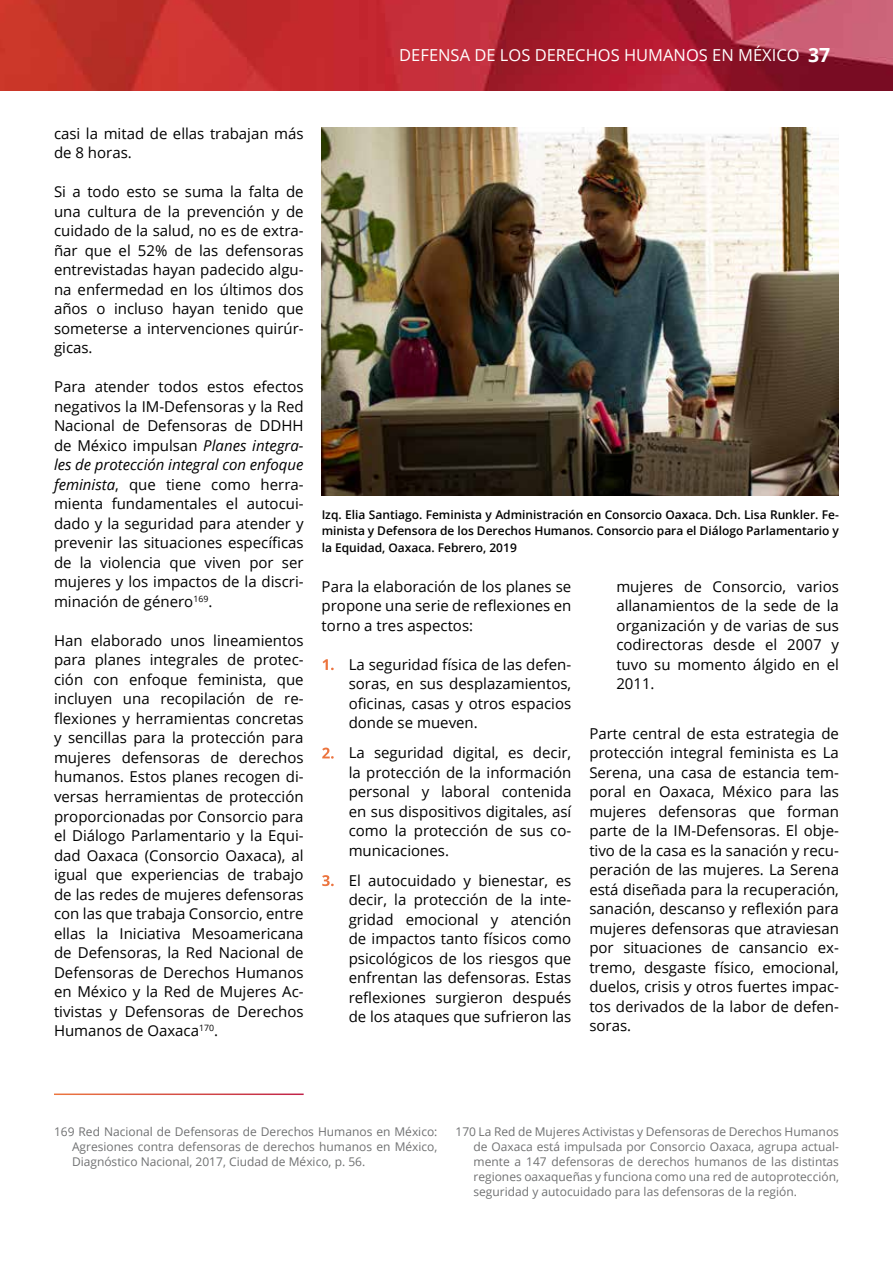
<style>
.page{position:relative;width:893px;height:1263px;background:#fff}
.page>*{position:absolute;margin:0;border:0;box-sizing:border-box;transform-origin:0 0}
.t1{font:16.5px "Open Sans";color:#fff}
.t2{font:15px/19.5px "Open Sans";color:#000;text-align:justify}
.t3{font:12px/15px "Open Sans";color:#707172;text-align:justify}
.t4{font:600 12px/16.5px "Open Sans";color:#000;text-align:justify}
.s1{font-weight:700;font-size:19.5px}
.s2{font-style:italic}
.s3{font-weight:700;color:#fff}
</style>
<div class="page">
<img style="left:0;top:0;width:893px;height:90px">
<img style="left:322px;top:127px;width:517px;height:368px">
<p class="t1" style="left:399px;top:44px;width:433px">DEFENSA DE LOS DERECHOS HUMANOS EN MÉXICO <span class="s1">37</span></p>
<p class="t2" style="left:54px;top:123px;width:251px">casi la mitad de ellas trabajan más de 8 horas.</p>
<p class="t2" style="left:54px;top:182px;width:251px">Si a todo esto se suma la falta de una cultura de la prevención y de cuidado de la salud, no es de extra&shy;ñar que el 52% de las defensoras entrevistadas hayan padecido algu&shy;na enfermedad en los últimos dos años o incluso hayan tenido que someterse a intervenciones quirúr&shy;gicas.</p>
<p class="t2" style="left:54px;top:377px;width:251px">Para atender todos estos efectos negativos la IM-Defensoras y la Red Nacional de Defensoras de DDHH de México impulsan <span class="s2">Planes integra&shy;les de protección integral con enfoque feminista</span>, que tiene como herra&shy;mienta fundamentales el autocui&shy;dado y la seguridad para atender y prevenir las situaciones específicas de la violencia que viven por ser mujeres y los impactos de la discri&shy;minación de género<sup>169</sup>.</p>
<p class="t2" style="left:54px;top:630px;width:251px">Han elaborado unos lineamientos para planes integrales de protec&shy;ción con enfoque feminista, que incluyen una recopilación de re&shy;flexiones y herramientas concretas y sencillas para la protección para mujeres defensoras de derechos humanos. Estos planes recogen di&shy;versas herramientas de protección proporcionadas por Consorcio para el Diálogo Parlamentario y la Equi&shy;dad Oaxaca (Consorcio Oaxaca), al igual que experiencias de trabajo de las redes de mujeres defensoras con las que trabaja Consorcio, entre ellas la Iniciativa Mesoamericana de Defensoras, la Red Nacional de Defensoras de Derechos Humanos en México y la Red de Mujeres Ac&shy;tivistas y Defensoras de Derechos Humanos de Oaxaca<sup>170</sup>.</p>
<p class="t4" style="left:322px;top:506px;width:519px">Izq. Elia Santiago. Feminista y Administración en Consorcio Oaxaca. Dch. Lisa Runkler. Fe&shy;minista y Defensora de los Derechos Humanos. Consorcio para el Diálogo Parlamentario y la Equidad, Oaxaca. Febrero, 2019</p>
<p class="t2" style="left:322px;top:576px;width:251px">Para la elaboración de los planes se propone una serie de reflexiones en torno a tres aspectos:</p>
<p class="t2" style="left:349px;top:654px;width:224px;text-indent:-27px"><span class="s3">1.</span> La seguridad física de las defen&shy;soras, en sus desplazamientos, oficinas, casas y otros espacios donde se mueven.</p>
<p class="t2" style="left:349px;top:743px;width:224px;text-indent:-27px"><span class="s3">2.</span> La seguridad digital, es decir, la protección de la información personal y laboral contenida en sus dispositivos digitales, así como la protección de sus co&shy;municaciones.</p>
<p class="t2" style="left:349px;top:870px;width:224px;text-indent:-27px"><span class="s3">3.</span> El autocuidado y bienestar, es decir, la protección de la inte&shy;gridad emocional y atención de impactos tanto físicos como psicológicos de los riesgos que enfrentan las defensoras. Estas reflexiones surgieron después de los ataques que sufrieron las</p>
<p class="t2" style="left:616px;top:576px;width:224px">mujeres de Consorcio, varios allanamientos de la sede de la organización y de varias de sus codirectoras desde el 2007 y tuvo su momento álgido en el 2011.</p>
<p class="t2" style="left:589px;top:723px;width:251px">Parte central de esta estrategia de protección integral feminista es La Serena, una casa de estancia tem&shy;poral en Oaxaca, México para las mujeres defensoras que forman parte de la IM-Defensoras. El obje&shy;tivo de la casa es la sanación y recu&shy;peración de las mujeres. La Serena está diseñada para la recuperación, sanación, descanso y reflexión para mujeres defensoras que atraviesan por situaciones de cansancio ex&shy;tremo, desgaste físico, emocional, duelos, crisis y otros fuertes impac&shy;tos derivados de la labor de defen&shy;soras.</p>
<p class="t3" style="left:72px;top:1124px;width:367px;text-indent:-18px">169 Red Nacional de Defensoras de Derechos Humanos en México:<br>Agresiones contra defensoras de derechos humanos en México, Diagnóstico Nacional, 2017, Ciudad de México, p. 56.</p>
<p class="t3" style="left:473px;top:1124px;width:367px;text-indent:-18px">170 La Red de Mujeres Activistas y Defensoras de Derechos Humanos de Oaxaca está impulsada por Consorcio Oaxaca, agrupa actual&shy;mente a 147 defensoras de derechos humanos de las distintas regiones oaxaqueñas y funciona como una red de autoprotección, seguridad y autocuidado para las defensoras de la región.</p>
</div>
